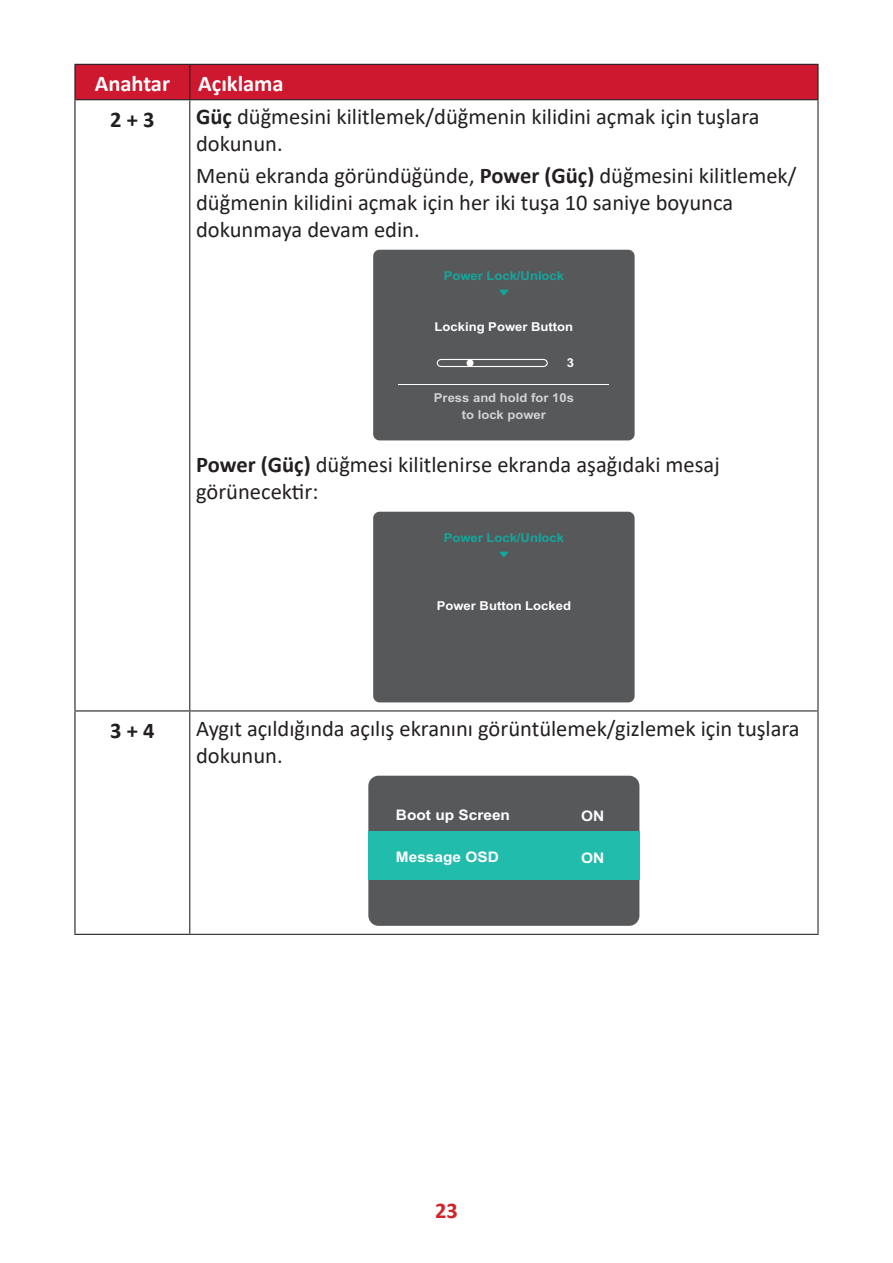
<style>
.page{position:relative;width:893px;height:1263px;background:#fff}
.page>*{position:absolute;margin:0;border:0;box-sizing:border-box;transform-origin:0 0}
.t1{font:22.5px/27px "Calibri";color:#231f20}
.t2{font:700 22.5px "Calibri";color:#fff}
.t3{font:700 22.5px "Calibri";color:#231f20}
.t4{font:700 22.5px "Calibri";color:#d1232a}
.t5{font:700 14.55px "Arial";color:#fff;scale:1.06 1}
.t6{font:700 12.3px "Arial";color:#fff;scale:1.06 1}
.t7{font:700 12.3px "Arial";color:#12a79d;scale:1.06 1}
.t8{font:700 12.3px/17px "Arial";color:#d1d2d4;text-align:center;scale:1.06 1}
.s1{font-weight:700}
</style>
<div class="page">
<div style="left:76px;top:65px;width:741px;height:34px;background:#ce182f"></div>
<hr style="left:189px;top:100px;width:1px;height:610px;background:#231f20">
<hr style="left:817px;top:100px;width:1px;height:610px;background:#231f20">
<hr style="left:189px;top:710px;width:629px;height:1px;background:#231f20">
<hr style="left:189px;top:711px;width:1px;height:223px;background:#231f20">
<hr style="left:817px;top:711px;width:1px;height:223px;background:#231f20">
<hr style="left:189px;top:934px;width:629px;height:1px;background:#231f20">
<hr style="left:190px;top:64px;width:629px;height:1px;background:#231f20">
<hr style="left:817px;top:65px;width:2px;height:34px;background:#231f20">
<hr style="left:74px;top:99px;width:116px;height:1px;background:#231f20">
<hr style="left:190px;top:99px;width:629px;height:1px;background:#231f20">
<hr style="left:74px;top:64px;width:116px;height:1px;background:#231f20">
<hr style="left:74px;top:65px;width:2px;height:34px;background:#231f20">
<hr style="left:189px;top:65px;width:1px;height:34px;background:#231f20">
<hr style="left:74px;top:711px;width:2px;height:223px;background:#231f20">
<hr style="left:74px;top:934px;width:115px;height:1px;background:#231f20">
<hr style="left:74px;top:100px;width:2px;height:610px;background:#231f20">
<hr style="left:74px;top:710px;width:115px;height:1px;background:#231f20">
<div style="left:373px;top:250px;width:262px;height:190px;background:#57585a;border-radius:6px"></div>
<hr style="left:398px;top:384px;width:211px;height:1px;background:#fff">
<div style="left:437px;top:359px;width:111px;height:8px;border:1px solid #fff;border-radius:4px"></div>
<div style="left:466px;top:359px;width:8px;height:7px;background:#fff;border-radius:50%"></div>
<svg style="left:499px;top:290px;width:10px;height:6px"></svg>
<div style="left:373px;top:512px;width:262px;height:190px;background:#57585a;border-radius:6px"></div>
<svg style="left:499px;top:552px;width:10px;height:6px"></svg>
<div style="left:368px;top:776px;width:271px;height:150px;background:#57585a;border-radius:10px"></div>
<div style="left:368px;top:831px;width:271px;height:49px;background:#22bcac"></div>
<p class="t2" style="left:95px;top:68px;width:77px">Anahtar</p>
<p class="t2" style="left:198px;top:68px;width:87px">Açıklama</p>
<p class="t3" style="left:110px;top:103px;width:46px">2 + 3</p>
<p class="t1" style="left:196px;top:103px;width:565px"><span class="s1">Güç</span> düğmesini kilitlemek/düğmenin kilidini açmak için tuşlara dokunun.</p>
<p class="t1" style="left:196px;top:161px;width:602px">Menü ekranda göründüğünde, <span class="s1">Power (Güç)</span> düğmesini kilitlemek/ düğmenin kilidini açmak için her iki tuşa 10 saniye boyunca dokunmaya devam edin.</p>
<p class="t7" style="left:444px;top:267px;width:115px">Power Lock/Unlock</p>
<p class="t6" style="left:435px;top:318px;width:132px">Locking Power Button</p>
<p class="t6" style="left:567px;top:354px;width:8px">3</p>
<p class="t8" style="left:434px;top:390px;width:134px">Press and hold for 10s to lock power</p>
<p class="t1" style="left:196px;top:450px;width:525px"><span class="s1">Power (Güç)</span> düğmesi kilitlenirse ekranda aşağıdaki mesaj görünecektir:</p>
<p class="t7" style="left:444px;top:528px;width:115px">Power Lock/Unlock</p>
<p class="t6" style="left:437px;top:596px;width:128px">Power Button Locked</p>
<p class="t3" style="left:110px;top:714px;width:46px">3 + 4</p>
<p class="t1" style="left:196px;top:714px;width:605px">Aygıt açıldığında açılış ekranını görüntülemek/gizlemek için tuşlara dokunun.</p>
<p class="t5" style="left:396px;top:804px;width:109px">Boot up Screen</p>
<p class="t5" style="left:396px;top:846px;width:99px">Message OSD</p>
<p class="t5" style="left:581px;top:805px;width:23px">ON</p>
<p class="t5" style="left:581px;top:848px;width:23px">ON</p>
<p class="t4" style="left:435px;top:1194px;width:24px">23</p>
</div>
